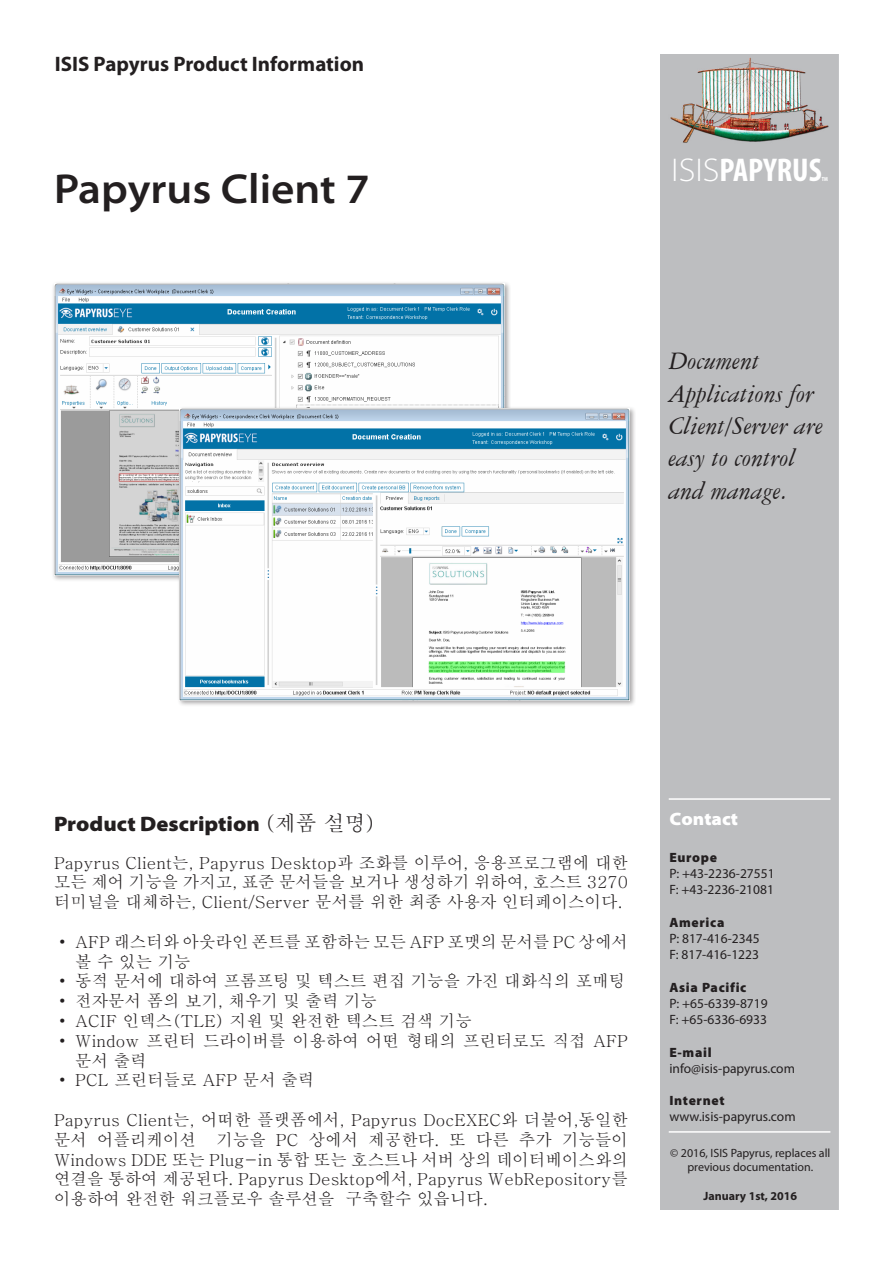
<style>
.page{position:relative;width:893px;height:1263px;background:#fff}
.page>*{position:absolute;margin:0;border:0;box-sizing:border-box;transform-origin:0 0}
.Headline{font:600 semi-expanded 42px "Myriad Pro";color:#231f20}
.t1{font:700 condensed 33px "Myriad Pro";color:#fff}
.Subheader{font:italic 27px/32.4px "American Garamond BT";color:#231f20}
.t2{font:700 21px "Myriad Pro";color:#231f20}
.Product_Description{font:900 semi-expanded 21px "Myriad Pro";color:#231f20}
.t3{font:900 semi-expanded 18px "Myriad Pro";color:#fff}
.Product_description{font:500 16.5px/19.8px "Adobe Myungjo Std";color:#231f20;text-align:justify}
.Product_Description-2{font:500 16.5px/19.8px "Adobe Myungjo Std";color:#231f20}
.t4{font:13.5px/16.2px "Myriad Pro";color:#231f20}
.t5{font:900 13.5px "Myriad Pro";letter-spacing:.05em;color:#231f20}
.t6{font:12px/14.4px "Myriad Pro";color:#231f20;text-align:center}
.t7{font:700 12px "Myriad Pro";color:#231f20}
.t8{font:700 condensed 6px "Myriad Pro";color:#fff}
.s1{font-weight:300;font-stretch:semi-expanded}
.s2{font-family:"Adobe Myungjo Std";font-weight:500;font-stretch:normal}
</style>
<div class="page">
<div style="left:660px;top:54px;width:179px;height:1155px;background:#bdbec0"></div>
<hr style="left:669px;top:798px;width:161px;height:2px;background:#fff">
<hr style="left:669px;top:1131px;width:161px;height:2px;background:#fff">
<div style="left:51px;top:281px;width:460px;height:301px;background:#231f20;opacity:.4"></div>
<img style="left:54px;top:283px;width:450px;height:292px">
<div style="left:177px;top:407px;width:459px;height:300px;background:#231f20;opacity:.4"></div>
<img style="left:179px;top:409px;width:451px;height:291px">
<p class="t2" style="left:55px;top:52px;width:311px">ISIS Papyrus Product Information</p>
<p class="Headline" style="left:54px;top:165px;width:317px">Papyrus Client 7</p>
<h2 class="t1" style="left:671px;top:151px;width:152px"><span class="s1">ISIS</span>PAPYRUS</h2>
<p class="t8" style="left:822px;top:175px;width:8px">TM</p>
<p class="Subheader" style="left:669px;top:344px;width:156px">Document<br>Applications for<br>Client/Server are easy to control and manage.</p>
<p class="Product_Description" style="left:54px;top:812px;width:324px">Product Description <span class="s2">(제품 설명)</span></p>
<p class="Product_description" style="left:54px;top:853px;width:576px">Papyrus Client는, Papyrus Desktop과 조화를 이루어, 응용프로그램에 대한 모든 제어 기능을 가지고, 표준 문서들을 보거나 생성하기 위하여, 호스트 3270 터미널을 대체하는, Client/Server 문서를 위한 최종 사용자 인터페이스이다.</p>
<p class="Product_Description-2" style="left:75px;top:932px;width:554px;text-indent:-21px">• AFP 래스터와 아웃라인 폰트를 포함하는 모든 AFP 포맷의 문서를 PC 상에서 볼 수 있는 기능</p>
<p class="Product_Description-2" style="left:54px;top:971px;width:573px">• 동적 문서에 대하여 프롬프팅 및 텍스트 편집 기능을 가진 대화식의 포매팅</p>
<p class="Product_Description-2" style="left:54px;top:991px;width:325px">• 전자문서 폼의 보기, 채우기 및 출력 기능</p>
<p class="Product_Description-2" style="left:54px;top:1011px;width:419px">• ACIF 인덱스(TLE) 지원 및 완전한 텍스트 검색 기능</p>
<p class="Product_Description-2" style="left:75px;top:1031px;width:554px;text-indent:-21px">• Window 프린터 드라이버를 이용하여 어떤 형태의 프린터로도 직접 AFP 문서 출력</p>
<p class="Product_Description-2" style="left:54px;top:1070px;width:262px">• PCL 프린터들로 AFP 문서 출력</p>
<p class="Product_description" style="left:54px;top:1110px;width:576px">Papyrus Client는, 어떠한 플랫폼에서, Papyrus DocEXEC와 더불어,동일한 문서 어플리케이션 기능을 PC 상에서 제공한다. 또 다른 추가 기능들이 Windows DDE 또는 Plug-in 통합 또는 호스트나 서버 상의 데이터베이스와의 연결을 통하여 제공된다. Papyrus Desktop에서, Papyrus WebRepository를 이용하여 완전한 워크플로우 솔루션을 구축할수 있읍니다.</p>
<p class="t3" style="left:669px;top:809px;width:70px">Contact</p>
<p class="t5" style="left:669px;top:850px;width:49px">Europe</p>
<p class="t4" style="left:669px;top:866px;width:107px">P: +43-2236-27551<br>F: +43-2236-21081</p>
<p class="t5" style="left:669px;top:915px;width:56px">America</p>
<p class="t4" style="left:669px;top:931px;width:92px">P: 817-416-2345<br>F: 817-416-1223</p>
<p class="t5" style="left:669px;top:979px;width:78px">Asia Pacific</p>
<p class="t4" style="left:669px;top:995px;width:100px">P: +65-6339-8719<br>F: +65-6336-6933</p>
<p class="t5" style="left:669px;top:1044px;width:44px">E-mail</p>
<p class="t4" style="left:669px;top:1060px;width:127px">info@isis-papyrus.com</p>
<p class="t5" style="left:669px;top:1093px;width:57px">Internet</p>
<p class="t4" style="left:669px;top:1109px;width:128px">www.isis-papyrus.com</p>
<p class="t6" style="left:670px;top:1146px;width:162px">© 2016, ISIS Papyrus, replaces all previous documentation.</p>
<p class="t7" style="left:704px;top:1189px;width:95px">January 1st, 2016</p>
</div>
